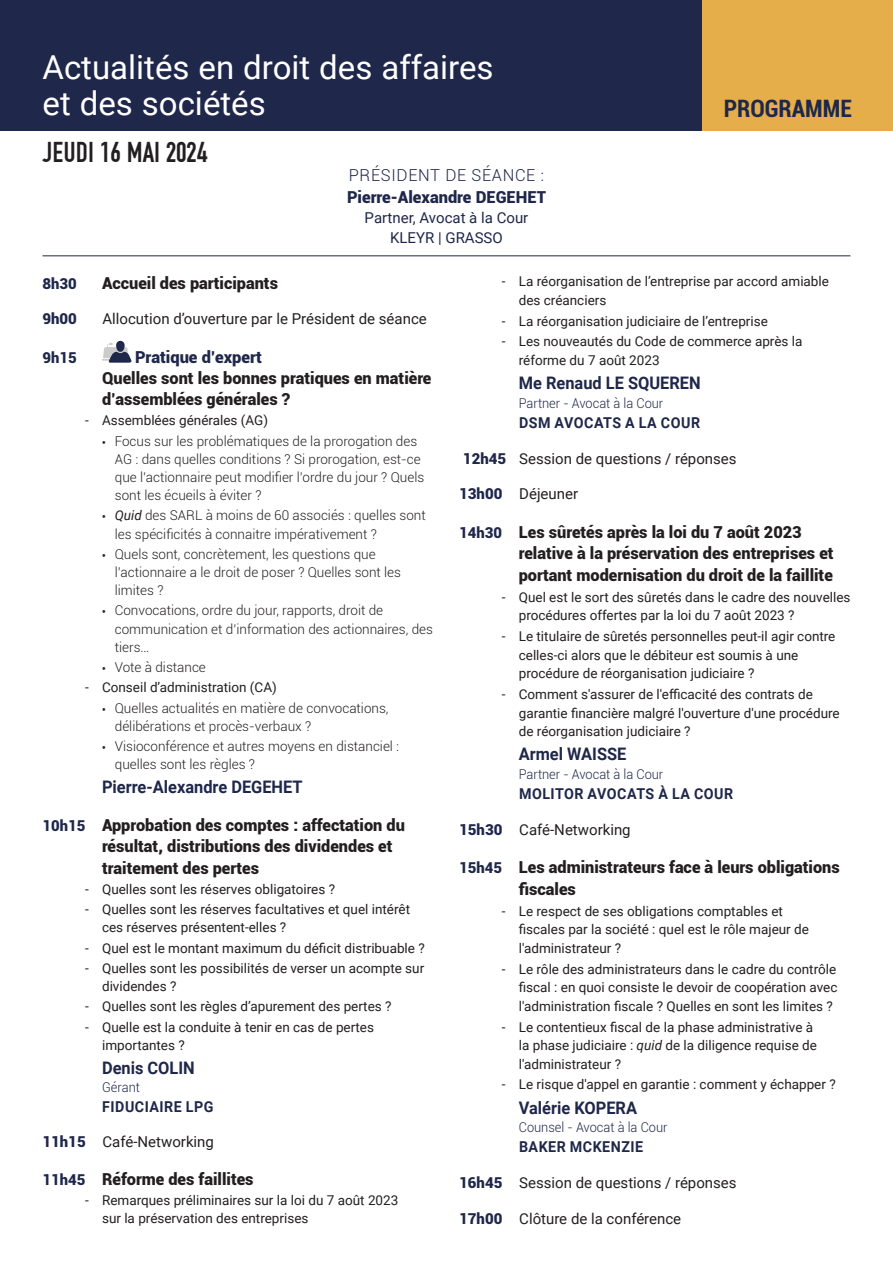
<style>
.page{position:relative;width:893px;height:1263px;background:#fff}
.page>*{position:absolute;margin:0;border:0;box-sizing:border-box;transform-origin:0 0}
.TITRE_JOURNEE{font:33px/36px "Roboto";color:#fff}
.DATE_LIEU{font:30px "DIN 1451 Engschrift Regular";color:#231f20}
.Z_TITRE-COMPL_blanc{font:700 condensed 24px "Roboto";color:#1f274a}
.NOM{font:700 17.25px "Roboto";color:#1f274a;scale:.95 1}
.TITRE_INTERVENTION{font:900 16.5px/21.1px "Roboto";color:#231f20}
.PRESIDENT{font:900 16.5px/22.6px "Roboto";color:#1f274a}
.PAUSE_ACCUEIL{font:15px "Roboto";color:#231f20}
.ORGANISME{font:700 15px "Roboto";letter-spacing:.035em;color:#1f274a;scale:.95 1}
.PRESIDENT-2{font:15px/19.6px "Roboto";color:#1f274a;text-align:center}
.TITRE_INTERVENTION-2{font:900 15px "Roboto";color:#1f274a}
.PAUSE_ACCUEIL-2{font:900 15px "Roboto";color:#1f274a}
.t1{font:13.5px/18.6px "Roboto";color:#231f20}
.t2{font:300 13.5px/18.1px "Roboto";color:#231f20}
.FONCTION{font:300 13.5px "Roboto";color:#1f274a;scale:.95 1}
.s1{font-weight:300}
.s2{color:#1f274a}
.s3{font-family:"Source Sans Pro";font-weight:200}
.s4{font-weight:400;font-style:italic}
.s5{font-size:15px;color:#1f274a}
.s6{font-weight:900;color:#1f274a}
.s7{font-style:italic}
</style>
<div class="page">
<div style="left:0;top:0;width:893px;height:131px;background:#1f274a"></div>
<hr style="left:43px;top:255px;width:807px;height:1px;background:#1f274a">
<svg style="left:102px;top:341px;width:30px;height:22px"></svg>
<div style="left:703px;top:0;width:190px;height:131px;background:#e5ae4a"></div>
<p class="TITRE_JOURNEE" style="left:43px;top:48px;width:453px">Actualités en droit des affaires et des sociétés</p>
<p class="DATE_LIEU" style="left:43px;top:134px;width:166px">JEUDI 16 MAI 2024</p>
<p class="PRESIDENT" style="left:347px;top:163px;width:200px"><span class="s1">PRÉSIDENT DE SÉANCE :<br></span>Pierre-Alexandre DEGEHET</p>
<p class="PRESIDENT-2" style="left:365px;top:207px;width:165px">Partner, Avocat à la Cour<br>KLEYR | GRASSO</p>
<p class="Z_TITRE-COMPL_blanc" style="left:724px;top:92px;width:130px">PROGRAMME</p>
<p class="TITRE_INTERVENTION-2" style="left:43px;top:273px;width:36px">8h30</p>
<p class="TITRE_INTERVENTION" style="left:102px;top:272px;width:177px">Accueil des participants</p>
<p class="PAUSE_ACCUEIL-2" style="left:43px;top:308px;width:36px">9h00</p>
<p class="PAUSE_ACCUEIL" style="left:103px;top:309px;width:326px">Allocution d’ouverture par le Président de séance</p>
<p class="TITRE_INTERVENTION-2" style="left:43px;top:347px;width:36px">9h15</p>
<p class="TITRE_INTERVENTION" style="left:102px;top:346px;width:331px;text-indent:33px"><span class="s2">Pratique d’expert<br></span>Quelles sont les bonnes pratiques en matière d’assemblées générales ?</p>
<p class="t1" style="left:85px;top:411px;width:185px">- Assemblées générales (AG)</p>
<p class="t2" style="left:115px;top:431px;width:311px;text-indent:-13px"><span class="s3">•</span> Focus sur les problématiques de la prorogation des AG : dans quelles conditions ? Si prorogation, est-ce que l’actionnaire peut modifier l’ordre du jour ? Quels sont les écueils à éviter ?</p>
<p class="t2" style="left:115px;top:506px;width:312px;text-indent:-13px"><span class="s3">•</span> <span class="s4">Quid</span> des SARL à moins de 60 associés : quelles sont les spécificités à connaitre impérativement ?</p>
<p class="t2" style="left:115px;top:544px;width:288px;text-indent:-13px"><span class="s3">•</span> Quels sont, concrètement, les questions que l’actionnaire a le droit de poser ? Quelles sont les limites ?</p>
<p class="t2" style="left:115px;top:601px;width:320px;text-indent:-13px"><span class="s3">•</span> Convocations, ordre du jour, rapports, droit de communication et d’information des actionnaires, des tiers…</p>
<p class="t2" style="left:102px;top:658px;width:105px"><span class="s3">•</span> Vote à distance</p>
<p class="t1" style="left:85px;top:678px;width:193px">- Conseil d’administration (CA)</p>
<p class="t2" style="left:115px;top:698px;width:275px;text-indent:-13px"><span class="s3">•</span> Quelles actualités en matière de convocations, délibérations et procès-verbaux ?</p>
<p class="t2" style="left:115px;top:737px;width:286px;text-indent:-13px"><span class="s3">•</span> Visioconférence et autres moyens en distanciel : quelles sont les règles ?</p>
<p class="NOM" style="left:102px;top:775px;width:213px">Pierre-Alexandre DEGEHET</p>
<p class="TITRE_INTERVENTION" style="left:102px;top:814px;width:304px;text-indent:-60px"><span class="s5">10h15</span> Approbation des comptes : affectation du résultat, distributions des dividendes et traitement des pertes</p>
<p class="t1" style="left:85px;top:879px;width:252px">- Quelles sont les réserves obligatoires ?</p>
<p class="t1" style="left:102px;top:900px;width:310px;line-height:18.1px;text-indent:-17px">- Quelles sont les réserves facultatives et quel intérêt ces réserves présentent-elles ?</p>
<p class="t1" style="left:85px;top:938px;width:341px">- Quel est le montant maximum du déficit distribuable ?</p>
<p class="t1" style="left:102px;top:958px;width:324px;line-height:18.1px;text-indent:-17px">- Quelles sont les possibilités de verser un acompte sur dividendes ?</p>
<p class="t1" style="left:85px;top:997px;width:308px">- Quelles sont les règles d’apurement des pertes ?</p>
<p class="t1" style="left:102px;top:1017px;width:274px;line-height:18.1px;text-indent:-17px">- Quelle est la conduite à tenir en cas de pertes importantes ?</p>
<p class="NOM" style="left:102px;top:1055px;width:99px">Denis COLIN</p>
<p class="FONCTION" style="left:102px;top:1078px;width:41px">Gérant</p>
<p class="ORGANISME" style="left:102px;top:1096px;width:119px">FIDUCIAIRE LPG</p>
<p class="PAUSE_ACCUEIL" style="left:43px;top:1131px;width:173px"><span class="s6">11h15</span> Café-Networking</p>
<p class="TITRE_INTERVENTION" style="left:43px;top:1168px;width:213px"><span class="s5">11h45</span> Réforme des faillites</p>
<p class="t1" style="left:102px;top:1191px;width:298px;line-height:18.1px;text-indent:-17px">- Remarques préliminaires sur la loi du 7 août 2023 sur la préservation des entreprises</p>
<p class="t1" style="left:519px;top:272px;width:312px;text-indent:-17px">- La réorganisation de l’entreprise par accord amiable des créanciers</p>
<p class="t1" style="left:502px;top:311px;width:268px">- La réorganisation judiciaire de l’entreprise</p>
<p class="t1" style="left:519px;top:332px;width:285px;text-indent:-17px">- Les nouveautés du Code de commerce après la réforme du 7 août 2023</p>
<p class="NOM" style="left:519px;top:371px;width:193px">Me Renaud LE SQUEREN</p>
<p class="FONCTION" style="left:519px;top:394px;width:154px">Partner - Avocat à la Cour</p>
<p class="ORGANISME" style="left:519px;top:412px;width:192px">DSM AVOCATS A LA COUR</p>
<p class="PAUSE_ACCUEIL" style="left:463px;top:448px;width:275px"><span class="s6">12h45</span> Session de questions / réponses</p>
<p class="PAUSE_ACCUEIL" style="left:459px;top:483px;width:120px"><span class="s6">13h00</span> Déjeuner</p>
<p class="TITRE_INTERVENTION" style="left:519px;top:520px;width:316px;line-height:21.6px;text-indent:-60px"><span class="s5">14h30</span> Les sûretés après la loi du 7 août 2023 relative à la préservation des entreprises et portant modernisation du droit de la faillite</p>
<p class="t1" style="left:519px;top:587px;width:333px;text-indent:-17px">- Quel est le sort des sûretés dans le cadre des nouvelles procédures offertes par la loi du 7 août 2023 ?</p>
<p class="t1" style="left:519px;top:626px;width:318px;text-indent:-17px">- Le titulaire de sûretés personnelles peut-il agir contre celles-ci alors que le débiteur est soumis à une procédure de réorganisation judiciaire ?</p>
<p class="t1" style="left:519px;top:684px;width:322px;text-indent:-17px">- Comment s'assurer de l'efficacité des contrats de garantie financière malgré l'ouverture d'une procédure de réorganisation judiciaire ?</p>
<p class="NOM" style="left:519px;top:742px;width:115px">Armel WAISSE</p>
<p class="FONCTION" style="left:519px;top:765px;width:154px">Partner - Avocat à la Cour</p>
<p class="ORGANISME" style="left:519px;top:783px;width:227px">MOLITOR AVOCATS À LA COUR</p>
<p class="PAUSE_ACCUEIL" style="left:459px;top:819px;width:173px"><span class="s6">15h30</span> Café-Networking</p>
<p class="TITRE_INTERVENTION" style="left:519px;top:856px;width:323px;line-height:21.6px;text-indent:-60px"><span class="s5">15h45</span> Les administrateurs face à leurs obligations fiscales</p>
<p class="t1" style="left:519px;top:901px;width:292px;text-indent:-17px">- Le respect de ses obligations comptables et fiscales par la société : quel est le rôle majeur de l'administrateur ?</p>
<p class="t1" style="left:519px;top:959px;width:320px;text-align:justify;text-indent:-17px">- Le rôle des administrateurs dans le cadre du contrôle fiscal : en quoi consiste le devoir de coopération avec l'administration fiscale ? Quelles en sont les limites ?</p>
<p class="t1" style="left:519px;top:1017px;width:300px;text-indent:-17px">- Le contentieux fiscal de la phase administrative à la phase judiciaire : <span class="s7">quid</span> de la diligence requise de l'administrateur ?</p>
<p class="t1" style="left:502px;top:1075px;width:335px">- Le risque d'appel en garantie : comment y échapper ?</p>
<p class="NOM" style="left:519px;top:1095px;width:126px">Valérie KOPERA</p>
<p class="FONCTION" style="left:519px;top:1118px;width:158px">Counsel - Avocat à la Cour</p>
<p class="ORGANISME" style="left:519px;top:1136px;width:132px">BAKER MCKENZIE</p>
<p class="PAUSE_ACCUEIL" style="left:459px;top:1172px;width:279px"><span class="s6">16h45</span> Session de questions / réponses</p>
<p class="PAUSE_ACCUEIL" style="left:459px;top:1208px;width:223px"><span class="s6">17h00</span> Clôture de la conférence</p>
</div>
